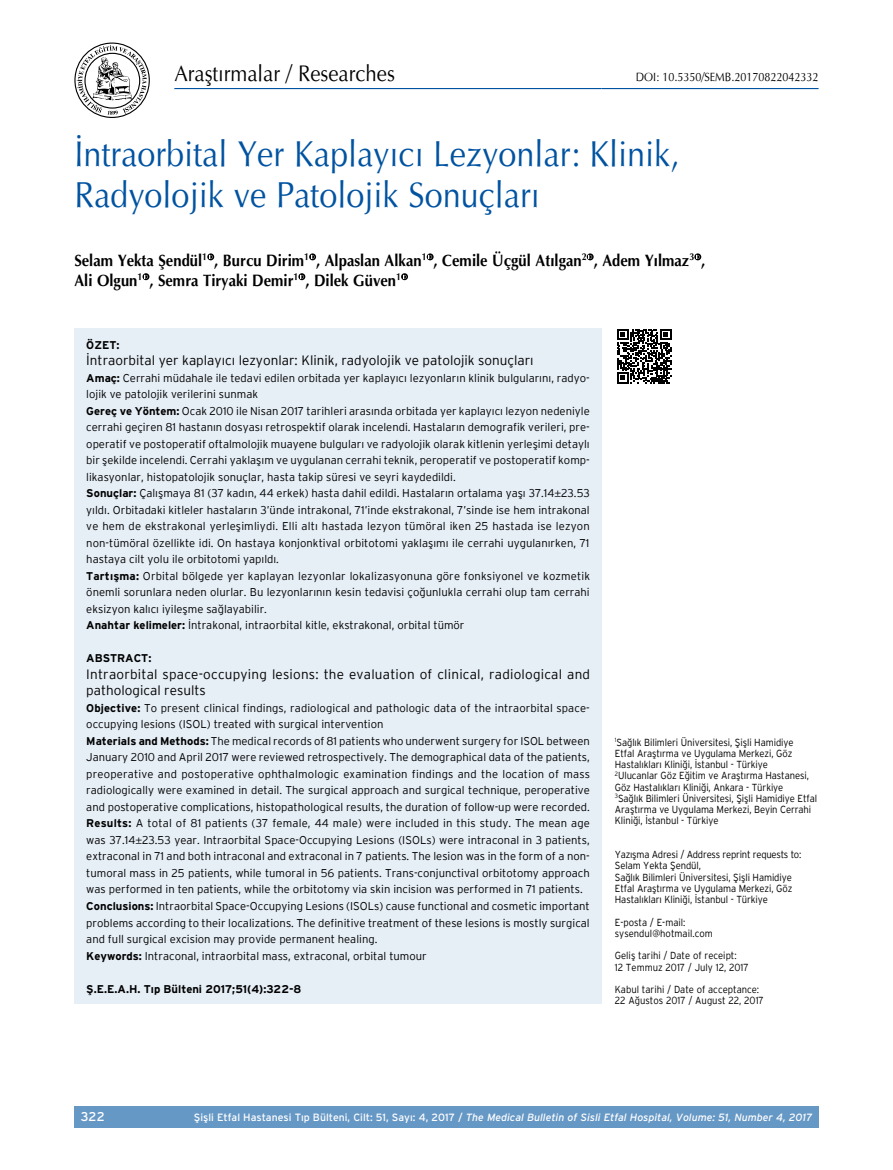
<style>
.page{position:relative;width:893px;height:1170px;background:#fff}
.page>*{position:absolute;margin:0;border:0;box-sizing:border-box;transform-origin:0 0}
.t1{font:36px/40.5px "Optima";color:#0053a1;scale:.9 1}
.t2{font:22.5px "Optima";color:#000;scale:.9 1}
.t3{font:700 16.5px/19.8px "Optima";color:#000;scale:.9 1}
.t4{font:300 13.5px/16.5px "Interstate";color:#000}
.t5{font:12.75px "Interstate";color:#fff}
.t6{font:12px "Optima";color:#000;scale:.9 1}
.t7{font:300 11.25px/16.5px "Interstate";color:#000}
.t8{font:700 11.25px "Interstate";color:#000}
.t9{font:italic 10.5px "Interstate";color:#fff}
.t10{font:300 10.2px/11.2px "Interstate";letter-spacing:-.01em;color:#000;scale:.93 1}
.s1{font-weight:700}
.s2{font-family:"Myriad Pro";font-weight:400}
.s3{font-style:normal}
</style>
<div class="page">
<div style="left:74px;top:1106px;width:745px;height:21px;background:#6698c6"></div>
<div style="left:74px;top:328px;width:528px;height:676px;background:#e6eef6"></div>
<hr style="left:174px;top:88px;width:428px;height:1px;background:#0053a1">
<hr style="left:602px;top:88px;width:217px;height:1px;background:#0053a1">
<div style="left:74px;top:43px;width:76px;height:75px;border:1px solid #000;border-radius:50%"></div>
<svg style="left:77px;top:45px;width:70px;height:70px"></svg>
<svg style="left:207px;top:253px;width:7px;height:7px"></svg>
<svg style="left:209px;top:254px;width:4px;height:5px"></svg>
<svg style="left:309px;top:253px;width:7px;height:7px"></svg>
<svg style="left:311px;top:254px;width:4px;height:5px"></svg>
<svg style="left:427px;top:253px;width:7px;height:7px"></svg>
<svg style="left:428px;top:254px;width:4px;height:5px"></svg>
<svg style="left:587px;top:253px;width:7px;height:7px"></svg>
<svg style="left:589px;top:254px;width:3px;height:5px"></svg>
<svg style="left:694px;top:253px;width:7px;height:7px"></svg>
<svg style="left:696px;top:254px;width:4px;height:5px"></svg>
<svg style="left:143px;top:273px;width:6px;height:7px"></svg>
<svg style="left:144px;top:274px;width:4px;height:4px"></svg>
<svg style="left:298px;top:273px;width:7px;height:7px"></svg>
<svg style="left:300px;top:274px;width:4px;height:4px"></svg>
<svg style="left:401px;top:273px;width:7px;height:7px"></svg>
<svg style="left:403px;top:274px;width:3px;height:4px"></svg>
<svg style="left:617px;top:329px;width:55px;height:54px"></svg>
<h2 class="t2" style="left:174px;top:60px;width:247px">Araştırmalar / Researches</h2>
<p class="t6" style="left:636px;top:70px;width:205px">DOI: 10.5350/SEMB.20170822042332</p>
<h1 class="t1" style="left:74px;top:134px;width:674px">İntraorbital Yer Kaplayıcı Lezyonlar: Klinik,<br>Radyolojik ve Patolojik Sonuçları</h1>
<h3 class="t3" style="left:74px;top:250px;width:703px">Selam Yekta Şendül<sup>1</sup> , Burcu Dirim<sup>1</sup> , Alpaslan Alkan<sup>1</sup> , Cemile Üçgül Atılgan<sup>2</sup> , Adem Yılmaz<sup>3</sup> ,<br>Ali Olgun<sup>1</sup> , Semra Tiryaki Demir<sup>1</sup> , Dilek Güven<sup>1</sup></h3>
<p class="t8" style="left:86px;top:338px;width:35px">ÖZET:</p>
<p class="t4" style="left:86px;top:352px;width:449px">İntraorbital yer kaplayıcı lezyonlar: Klinik, radyolojik ve patolojik sonuçları</p>
<p class="t7" style="left:86px;top:369px;width:505px"><span class="s1">Amaç:</span> Cerrahi müdahale ile tedavi edilen orbitada yer kaplayıcı lezyonların klinik bulgularını, radyo&shy;lojik ve patolojik verilerini sunmak<br><span class="s1">Gereç ve Yöntem:</span> Ocak 2010 ile Nisan 2017 tarihleri arasında orbitada yer kaplayıcı lezyon nedeniyle cerrahi geçiren 81 hastanın dosyası retrospektif olarak incelendi. Hastaların demografik verileri, pre&shy;operatif ve postoperatif oftalmolojik muayene bulguları ve radyolojik olarak kitlenin yerleşimi detaylı bir şekilde incelendi. Cerrahi yaklaşım ve uygulanan cerrahi teknik, peroperatif ve postoperatif komp&shy;likasyonlar, histopatolojik sonuçlar, hasta takip süresi ve seyri kaydedildi.<br><span class="s1">Sonuçlar:</span> Çalışmaya 81 (37 kadın, 44 erkek) hasta dahil edildi. Hastaların ortalama yaşı 37.14<span class="s2">±</span>23.53 yıldı. Orbitadaki kitleler hastaların 3’ünde intrakonal, 71’inde ekstrakonal, 7’sinde ise hem intrakonal ve hem de ekstrakonal yerleşimliydi. Elli altı hastada lezyon tümöral iken 25 hastada ise lezyon non-tümöral özellikte idi. On hastaya konjonktival orbitotomi yaklaşımı ile cerrahi uygulanırken, 71 hastaya cilt yolu ile orbitotomi yapıldı.<br><span class="s1">Tartışma:</span> Orbital bölgede yer kaplayan lezyonlar lokalizasyonuna göre fonksiyonel ve kozmetik önemli sorunlara neden olurlar. Bu lezyonlarının kesin tedavisi çoğunlukla cerrahi olup tam cerrahi eksizyon kalıcı iyileşme sağlayabilir.<br><span class="s1">Anahtar kelimeler:</span> İntrakonal, intraorbital kitle, ekstrakonal, orbital tümör</p>
<p class="t8" style="left:86px;top:652px;width:67px">ABSTRACT:</p>
<p class="t4" style="left:86px;top:665px;width:505px">Intraorbital space-occupying lesions: the evaluation of clinical, radiological and pathological results</p>
<p class="t7" style="left:86px;top:699px;width:505px"><span class="s1">Objective:</span> To present clinical findings, radiological and pathologic data of the intraorbital space&shy;occupying lesions (ISOL) treated with surgical intervention<br><span class="s1">Materials and Methods:</span> The medical records of 81 patients who underwent surgery for ISOL between January 2010 and April 2017 were reviewed retrospectively. The demographical data of the patients, preoperative and postoperative ophthalmologic examination findings and the location of mass radiologically were examined in detail. The surgical approach and surgical technique, peroperative and postoperative complications, histopathological results, the duration of follow-up were recorded.<br><span class="s1">Results:</span> A total of 81 patients (37 female, 44 male) were included in this study. The mean age was 37.14<span class="s2">±</span>23.53 year. Intraorbital Space-Occupying Lesions (ISOLs) were intraconal in 3 patients, extraconal in 71 and both intraconal and extraconal in 7 patients. The lesion was in the form of a non&shy;tumoral mass in 25 patients, while tumoral in 56 patients. Trans-conjunctival orbitotomy approach was performed in ten patients, while the orbitotomy via skin incision was performed in 71 patients.<br><span class="s1">Conclusions:</span> Intraorbital Space-Occupying Lesions (ISOLs) cause functional and cosmetic important problems according to their localizations. The definitive treatment of these lesions is mostly surgical and full surgical excision may provide permanent healing.<br><span class="s1">Keywords:</span> Intraconal, intraorbital mass, extraconal, orbital tumour</p>
<p class="t8" style="left:86px;top:982px;width:217px">Ş.E.E.A.H. Tıp Bülteni 2017;51(4):322-8</p>
<p class="t10" style="left:615px;top:736px;width:219px"><sup>1</sup>Sağlık Bilimleri Üniversitesi, Şişli Hamidiye<br>Etfal Araştırma ve Uygulama Merkezi, Göz Hastalıkları Kliniği, İstanbul - Türkiye<br><sup>2</sup>Ulucanlar Göz Eğitim ve Araştırma Hastanesi, Göz Hastalıkları Kliniği, Ankara - Türkiye<br><sup>3</sup>Sağlık Bilimleri Üniversitesi, Şişli Hamidiye Etfal Araştırma ve Uygulama Merkezi, Beyin Cerrahi Kliniği, İstanbul - Türkiye</p>
<p class="t10" style="left:615px;top:848px;width:202px">Yazışma Adresi / Address reprint requests to:<br>Selam Yekta Şendül,<br>Sağlık Bilimleri Üniversitesi, Şişli Hamidiye Etfal Araştırma ve Uygulama Merkezi, Göz Hastalıkları Kliniği, İstanbul - Türkiye</p>
<p class="t10" style="left:615px;top:916px;width:107px">E-posta / E-mail: sysendul@hotmail.com</p>
<p class="t10" style="left:615px;top:949px;width:145px">Geliş tarihi / Date of receipt:<br>12 Temmuz 2017 / July 12, 2017</p>
<p class="t10" style="left:615px;top:983px;width:162px">Kabul tarihi / Date of acceptance:<br>22 Ağustos 2017 / August 22, 2017</p>
<p class="t5" style="left:81px;top:1108px;width:25px">322</p>
<p class="t9" style="left:194px;top:1110px;width:620px"><span class="s3">Şişli Etfal Hastanesi T›p Bülteni, Cilt: 51, Say›: 4, 2017 /</span> The Medical Bulletin of Sisli Etfal Hospital, Volume: 51, Number 4, 2017</p>
</div>
